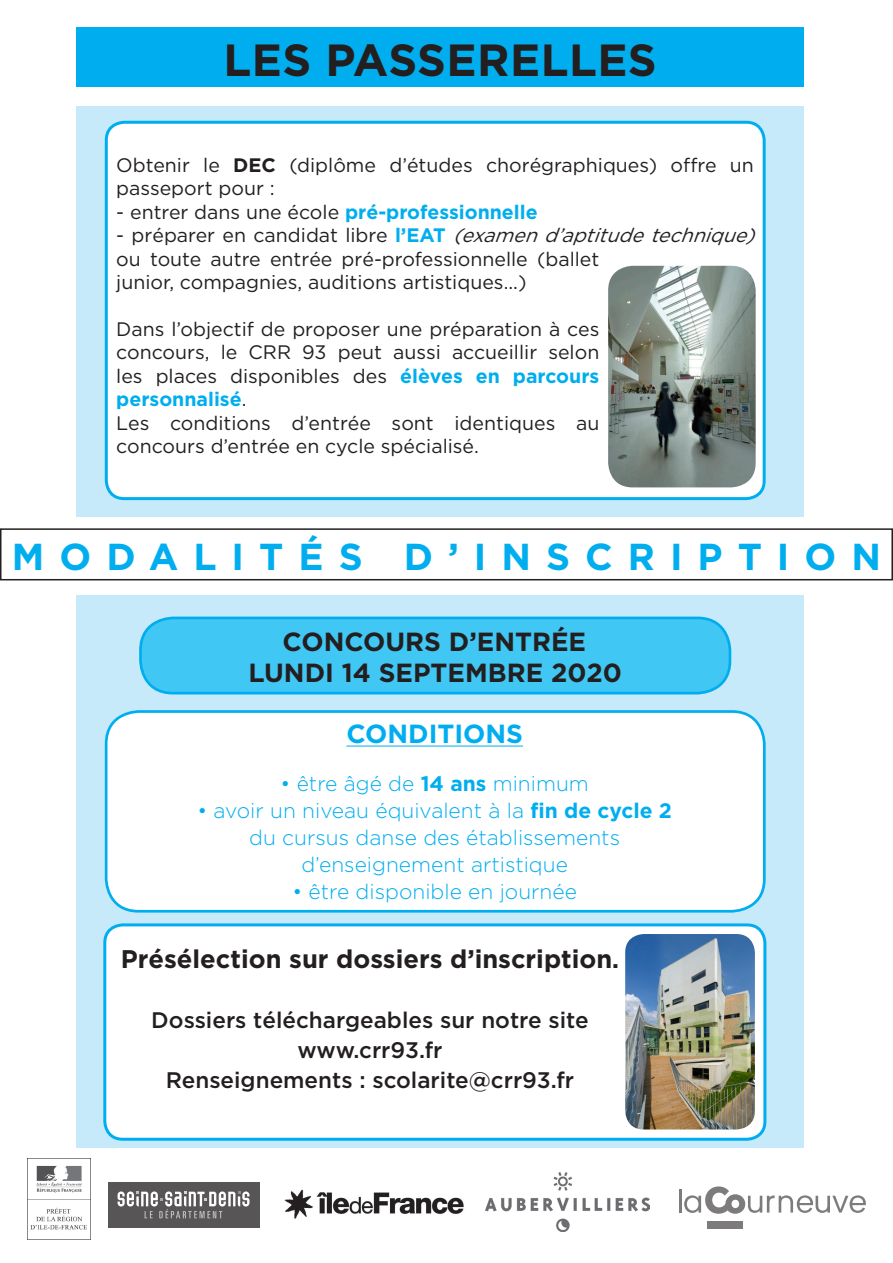
<style>
.page{position:relative;width:893px;height:1263px;background:#fff}
.page>*{position:absolute;margin:0;border:0;box-sizing:border-box;transform-origin:0 0}
.t1{font:700 45px "Gotham HTF";letter-spacing:.01em;color:#231f20}
.t2{font:700 37.5px "Gotham HTF";letter-spacing:.4em;color:#00aeef}
.t3{font:700 26.25px "Gotham HTF";color:#231f20}
.t4{font:700 26.25px "Gotham HTF";color:#00aeef}
.t5{font:700 25.5px "Gotham HTF";color:#231f20}
.t6{font:500 22.5px "Gotham HTF";color:#231f20}
.t7{font:300 21px "Gotham HTF";color:#00aeef}
.t8{font:19.5px/23.4px "Gotham HTF";color:#231f20}
.s1{font-weight:700}
.s2{font-weight:700;color:#00aeef}
.s3{font-style:italic}
.s4{font-size:24px}
</style>
<div class="page">
<div style="left:77px;top:595px;width:727px;height:553px;background:#c6eafa"></div>
<div style="left:77px;top:106px;width:727px;height:411px;background:#c6eafa"></div>
<div style="left:77px;top:28px;width:727px;height:59px;background:#00aeef"></div>
<div style="left:106px;top:122px;width:658px;height:377px;background:#fff;border-radius:18px"></div>
<div style="left:105px;top:121px;width:661px;height:379px;border:3px solid #00aeef;border-radius:18px"></div>
<div style="left:140px;top:618px;width:590px;height:75px;background:#40c7f4;border-radius:32px"></div>
<div style="left:139px;top:617px;width:592px;height:77px;border:3px solid #00aeef;border-radius:32px"></div>
<div style="left:106px;top:711px;width:658px;height:200px;background:#fff;border-radius:32px"></div>
<hr style="left:346px;top:746px;width:177px;height:1px;background:#00aeef">
<div style="left:105px;top:710px;width:661px;height:202px;border:3px solid #00aeef;border-radius:32px"></div>
<div style="left:0;top:528px;width:893px;height:52px;border:2px solid #231f20"></div>
<img style="left:608px;top:266px;width:148px;height:221px">
<div style="left:105px;top:925px;width:660px;height:214px;background:#fff;border-radius:18px"></div>
<div style="left:103px;top:923px;width:663px;height:218px;border:3px solid #00aeef;border-radius:18px"></div>
<img style="left:485px;top:1172px;width:164px;height:59px">
<div style="left:108px;top:1182px;width:151px;height:46px;background:#585556"></div>
<svg style="left:118px;top:1191px;width:131px;height:27px"></svg>
<img style="left:28px;top:1165px;width:62px;height:65px">
<img style="left:625px;top:934px;width:130px;height:195px">
<div style="left:708px;top:1221px;width:35px;height:8px;background:#7d7b7b"></div>
<hr style="left:679px;top:1189px;width:2px;height:23px;background:#231f20">
<svg style="left:684px;top:1186px;width:182px;height:28px"></svg>
<img style="left:284px;top:1189px;width:180px;height:30px">
<p class="t1" style="left:223px;top:34px;width:435px">LES PASSERELLES</p>
<p class="t8" style="left:116px;top:153px;width:639px">Obtenir le <span class="s1">DEC</span> (diplôme d’études chorégraphiques) offre un passeport pour :</p>
<p class="t8" style="left:116px;top:200px;width:423px">- entrer dans une école <span class="s2">pré-professionnelle</span></p>
<p class="t8" style="left:116px;top:223px;width:647px">- p r é p a r e r e n c a n d i d a t l i b r e <span class="s2">l ’ E AT</span> <span class="s3">(examend’aptitudetechnique) </span>ou toute autre entrée pré-professionnelle (ballet<br>junior, compagnies, auditions artistiques...)</p>
<p class="t8" style="left:116px;top:317px;width:485px;text-align:justify">Dans l’objectif de proposer une préparation à ces concours, le CRR 93 peut aussi accueillir selon les places disponibles des <span class="s2">élèves en parcours personnalisé</span>.</p>
<p class="t8" style="left:116px;top:411px;width:485px">Les conditions d’entrée sont identiques au concours d’entrée en cycle spécialisé.</p>
<p class="t2" style="left:12px;top:535px;width:871px">MODALITÉS D’INSCRIPTION</p>
<p class="t3" style="left:283px;top:626px;width:305px">CONCOURS D’ENTRÉE</p>
<p class="t3" style="left:248px;top:658px;width:375px">LUNDI 14 SEPTEMBRE 2020</p>
<p class="t4" style="left:346px;top:718px;width:178px">CONDITIONS</p>
<p class="t7" style="left:281px;top:772px;width:310px">• être âgé de <span class="s1">14 ans</span> minimum</p>
<p class="t7" style="left:197px;top:799px;width:476px">• avoir un niveau équivalent à la <span class="s1">fin de cycle 2</span></p>
<p class="t7" style="left:249px;top:826px;width:372px">du cursus danse des établissements</p>
<p class="t7" style="left:301px;top:853px;width:268px">d’enseignement artistique</p>
<p class="t7" style="left:292px;top:880px;width:286px">• être disponible en journée</p>
<p class="t5" style="left:121px;top:944px;width:500px">Présélection sur dossiers d’inscription<span class="s4">.</span></p>
<p class="t6" style="left:151px;top:1007px;width:439px">Dossiers téléchargeables sur notre site</p>
<p class="t6" style="left:297px;top:1037px;width:147px">www.crr93.fr</p>
<p class="t6" style="left:166px;top:1067px;width:410px">Renseignements : scolarite@crr93.fr</p>
</div>
